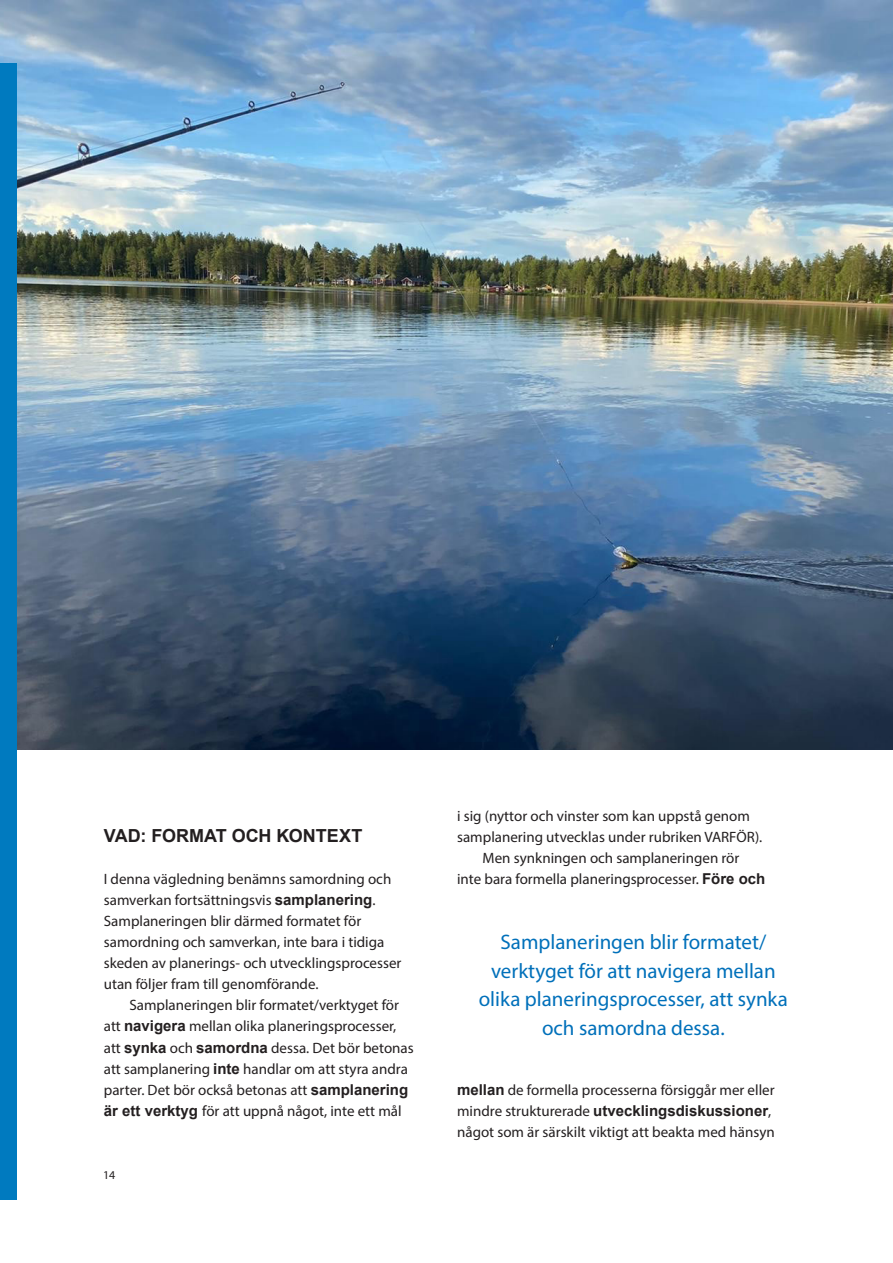
<style>
.page{position:relative;width:893px;height:1263px;background:#fff}
.page>*{position:absolute;margin:0;border:0;box-sizing:border-box;transform-origin:0 0}
.Bröd_indrag{font:21px/28.5px "Myriad Pro";color:#0070ba;text-align:center}
.t1{font:700 18px "Arial";letter-spacing:-.005em;color:#231f20}
.Bröd_indrag-2{font:15px/21px "Myriad Pro";color:#231f20}
.Bröd{font:15px/21px "Myriad Pro";color:#231f20}
.t2{font:12px "Myriad Pro";color:#231f20}
.s1{font-family:"Arial";font-weight:700}
</style>
<div class="page">
<img style="left:0;top:0;width:893px;height:749px">
<div style="left:0;top:63px;width:17px;height:1137px;background:#007abf"></div>
<h3 class="t1" style="left:104px;top:823px;width:260px">VAD: FORMAT OCH KONTEXT</h3>
<p class="Bröd" style="left:104px;top:868px;width:299px">I denna vägledning benämns samordning och samverkan fortsättningsvis <span class="s1">samplanering</span>.<br>Samplaneringen blir därmed formatet för samordning och samverkan, inte bara i tidiga skeden av planerings- och utvecklingsprocesser utan följer fram till genomförande.</p>
<p class="Bröd_indrag-2" style="left:104px;top:995px;width:311px;text-indent:26px">Samplaneringen blir formatet/verktyget för att <span class="s1">navigera</span> mellan olika planeringsprocesser, att <span class="s1">synka</span> och <span class="s1">samordna</span> dessa. Det bör betonas att samplanering <span class="s1">inte</span> handlar om att styra andra parter. Det bör också betonas att <span class="s1">samplanering är ett verktyg</span> för att uppnå något, inte ett mål</p>
<p class="t2" style="left:103px;top:1167px;width:14px">14</p>
<p class="Bröd_indrag-2" style="left:457px;top:805px;width:305px">i sig (nyttor och vinster som kan uppstå genom samplanering utvecklas under rubriken VARFÖR).</p>
<p class="Bröd_indrag-2" style="left:457px;top:847px;width:310px;text-align:center">Men synkningen och samplaneringen rör<br>inte bara formella planeringsprocesser. <span class="s1">Före och</span></p>
<p class="Bröd_indrag" style="left:500px;top:928px;width:267px">Samplaneringen blir formatet/</p>
<p class="Bröd_indrag" style="left:479px;top:956px;width:311px">verktyget för att navigera mellan olika planeringsprocesser, att synka och samordna dessa.</p>
<p class="Bröd_indrag-2" style="left:457px;top:1079px;width:319px"><span class="s1">mellan</span> de formella processerna försiggår mer eller mindre strukturerade <span class="s1">utvecklingsdiskussioner</span>, något som är särskilt viktigt att beakta med hänsyn</p>
</div>
